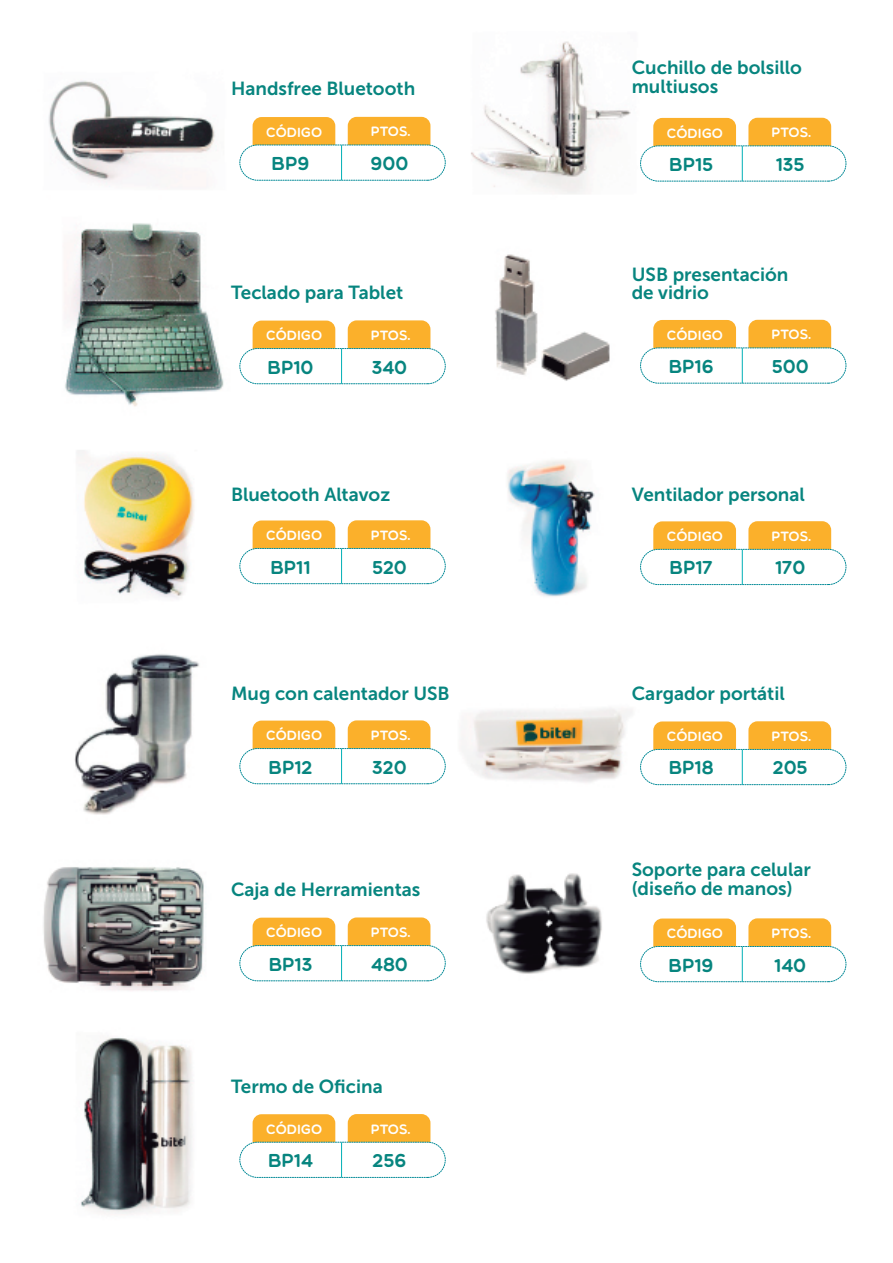
<style>
.page{position:relative;width:893px;height:1263px;background:#fff}
.page>*{position:absolute;margin:0;border:0;box-sizing:border-box;transform-origin:0 0}
.t1{font:18.9px/18.9px "Museo Sans 700";color:#07857f}
.t2{font:18.9px "Multicolore";color:#07857f}
.t3{font:13.5px "Multicolore";color:#fff}
</style>
<div class="page">
<img style="left:43px;top:41px;width:600px;height:1173px">
<div style="left:348px;top:117px;width:82px;height:36px;background:#fbb02b;border-radius:9px"></div>
<div style="left:253px;top:117px;width:82px;height:36px;background:#fbb02b;border-radius:9px"></div>
<div style="left:240px;top:145px;width:205px;height:35px;background:#fff;border-radius:18px"></div>
<div style="left:240px;top:145px;width:205px;height:35px;border:1px dashed #008996;border-radius:18px"></div>
<hr style="left:341px;top:145px;width:1px;height:35px;background:#00afb6">
<div style="left:348px;top:320px;width:82px;height:36px;background:#fbb02b;border-radius:9px"></div>
<div style="left:253px;top:321px;width:82px;height:35px;background:#fbb02b;border-radius:9px"></div>
<div style="left:240px;top:348px;width:205px;height:36px;background:#fff;border-radius:18px"></div>
<div style="left:240px;top:348px;width:205px;height:36px;border:1px dashed #008996;border-radius:18px"></div>
<hr style="left:341px;top:349px;width:1px;height:35px;background:#00afb6">
<div style="left:348px;top:720px;width:82px;height:36px;background:#fbb02b;border-radius:9px"></div>
<div style="left:253px;top:721px;width:82px;height:35px;background:#fbb02b;border-radius:9px"></div>
<div style="left:240px;top:748px;width:205px;height:36px;background:#fff;border-radius:18px"></div>
<div style="left:240px;top:748px;width:205px;height:36px;border:1px dashed #008996;border-radius:18px"></div>
<hr style="left:341px;top:749px;width:1px;height:35px;background:#00afb6">
<div style="left:748px;top:118px;width:83px;height:36px;background:#fbb02b;border-radius:9px"></div>
<div style="left:653px;top:118px;width:83px;height:36px;background:#fbb02b;border-radius:9px"></div>
<div style="left:641px;top:146px;width:205px;height:35px;background:#fff;border-radius:18px"></div>
<div style="left:640px;top:146px;width:206px;height:35px;border:1px dashed #008996;border-radius:18px"></div>
<hr style="left:742px;top:146px;width:1px;height:35px;background:#00afb6">
<div style="left:748px;top:320px;width:83px;height:36px;background:#fbb02b;border-radius:9px"></div>
<div style="left:653px;top:320px;width:83px;height:36px;background:#fbb02b;border-radius:9px"></div>
<div style="left:641px;top:348px;width:205px;height:35px;background:#fff;border-radius:18px"></div>
<div style="left:640px;top:348px;width:206px;height:35px;border:1px dashed #008996;border-radius:18px"></div>
<hr style="left:742px;top:348px;width:1px;height:35px;background:#00afb6">
<div style="left:748px;top:521px;width:83px;height:36px;background:#fbb02b;border-radius:9px"></div>
<div style="left:653px;top:521px;width:83px;height:36px;background:#fbb02b;border-radius:9px"></div>
<div style="left:641px;top:549px;width:205px;height:35px;background:#fff;border-radius:18px"></div>
<div style="left:640px;top:549px;width:206px;height:36px;border:1px dashed #008996;border-radius:18px"></div>
<hr style="left:742px;top:549px;width:1px;height:35px;background:#00afb6">
<div style="left:748px;top:721px;width:83px;height:36px;background:#fbb02b;border-radius:9px"></div>
<div style="left:653px;top:721px;width:83px;height:36px;background:#fbb02b;border-radius:9px"></div>
<div style="left:641px;top:749px;width:205px;height:36px;background:#fff;border-radius:18px"></div>
<div style="left:640px;top:749px;width:206px;height:36px;border:1px dashed #008996;border-radius:18px"></div>
<hr style="left:742px;top:750px;width:1px;height:35px;background:#00afb6">
<div style="left:348px;top:917px;width:82px;height:36px;background:#fbb02b;border-radius:9px"></div>
<div style="left:253px;top:918px;width:82px;height:35px;background:#fbb02b;border-radius:9px"></div>
<div style="left:240px;top:945px;width:205px;height:36px;background:#fff;border-radius:18px"></div>
<div style="left:240px;top:945px;width:205px;height:36px;border:1px dashed #008996;border-radius:18px"></div>
<hr style="left:341px;top:946px;width:1px;height:35px;background:#00afb6">
<div style="left:748px;top:918px;width:83px;height:36px;background:#fbb02b;border-radius:9px"></div>
<div style="left:653px;top:918px;width:83px;height:36px;background:#fbb02b;border-radius:9px"></div>
<div style="left:641px;top:946px;width:205px;height:36px;background:#fff;border-radius:18px"></div>
<div style="left:640px;top:946px;width:206px;height:36px;border:1px dashed #008996;border-radius:18px"></div>
<hr style="left:742px;top:947px;width:1px;height:35px;background:#00afb6">
<div style="left:348px;top:1114px;width:82px;height:36px;background:#fbb02b;border-radius:9px"></div>
<div style="left:253px;top:1114px;width:82px;height:36px;background:#fbb02b;border-radius:9px"></div>
<div style="left:240px;top:1142px;width:205px;height:35px;background:#fff;border-radius:18px"></div>
<div style="left:240px;top:1142px;width:205px;height:35px;border:1px dashed #008996;border-radius:18px"></div>
<hr style="left:341px;top:1142px;width:1px;height:35px;background:#00afb6">
<div style="left:348px;top:520px;width:82px;height:36px;background:#fbb02b;border-radius:9px"></div>
<div style="left:253px;top:520px;width:82px;height:36px;background:#fbb02b;border-radius:9px"></div>
<div style="left:240px;top:548px;width:205px;height:36px;background:#fff;border-radius:18px"></div>
<div style="left:240px;top:548px;width:205px;height:36px;border:1px dashed #008996;border-radius:18px"></div>
<hr style="left:341px;top:549px;width:1px;height:35px;background:#00afb6">
<p class="t1" style="left:231px;top:79px;width:186px">Handsfree Bluetooth</p>
<p class="t3" style="left:266px;top:124px;width:58px">CÓDIGO</p>
<p class="t3" style="left:371px;top:124px;width:41px">PTOS.</p>
<p class="t2" style="left:271px;top:152px;width:39px">BP9</p>
<p class="t2" style="left:370px;top:152px;width:39px">900</p>
<p class="t1" style="left:231px;top:283px;width:174px">Teclado para Tablet</p>
<p class="t3" style="left:266px;top:327px;width:58px">CÓDIGO</p>
<p class="t3" style="left:371px;top:327px;width:41px">PTOS.</p>
<p class="t2" style="left:267px;top:356px;width:47px">BP10</p>
<p class="t2" style="left:372px;top:356px;width:37px">340</p>
<p class="t1" style="left:231px;top:485px;width:161px">Bluetooth Altavoz</p>
<p class="t3" style="left:266px;top:527px;width:58px">CÓDIGO</p>
<p class="t3" style="left:371px;top:527px;width:41px">PTOS.</p>
<p class="t2" style="left:270px;top:555px;width:42px">BP11</p>
<p class="t2" style="left:372px;top:555px;width:36px">520</p>
<p class="t1" style="left:231px;top:684px;width:220px">Mug con calentador USB</p>
<p class="t3" style="left:266px;top:727px;width:58px">CÓDIGO</p>
<p class="t3" style="left:371px;top:727px;width:41px">PTOS.</p>
<p class="t2" style="left:268px;top:756px;width:45px">BP12</p>
<p class="t2" style="left:372px;top:756px;width:36px">320</p>
<p class="t1" style="left:231px;top:880px;width:191px">Caja de Herramientas</p>
<p class="t3" style="left:266px;top:924px;width:58px">CÓDIGO</p>
<p class="t3" style="left:371px;top:924px;width:41px">PTOS.</p>
<p class="t2" style="left:269px;top:953px;width:45px">BP13</p>
<p class="t2" style="left:371px;top:953px;width:38px">480</p>
<p class="t1" style="left:231px;top:1077px;width:153px">Termo de Oficina</p>
<p class="t3" style="left:266px;top:1121px;width:58px">CÓDIGO</p>
<p class="t3" style="left:371px;top:1121px;width:41px">PTOS.</p>
<p class="t2" style="left:268px;top:1149px;width:46px">BP14</p>
<p class="t2" style="left:372px;top:1149px;width:35px">256</p>
<p class="t1" style="left:632px;top:58px;width:172px">Cuchillo de bolsillo multiusos</p>
<p class="t3" style="left:667px;top:125px;width:58px">CÓDIGO</p>
<p class="t3" style="left:772px;top:124px;width:41px">PTOS.</p>
<p class="t2" style="left:669px;top:153px;width:46px">BP15</p>
<p class="t2" style="left:776px;top:153px;width:30px">135</p>
<p class="t1" style="left:632px;top:264px;width:158px">USB presentación de vidrio</p>
<p class="t3" style="left:667px;top:327px;width:58px">CÓDIGO</p>
<p class="t3" style="left:772px;top:326px;width:41px">PTOS.</p>
<p class="t2" style="left:669px;top:355px;width:46px">BP16</p>
<p class="t2" style="left:772px;top:355px;width:38px">500</p>
<p class="t1" style="left:632px;top:485px;width:175px">Ventilador personal</p>
<p class="t3" style="left:667px;top:528px;width:58px">CÓDIGO</p>
<p class="t3" style="left:772px;top:528px;width:41px">PTOS.</p>
<p class="t2" style="left:670px;top:556px;width:45px">BP17</p>
<p class="t2" style="left:775px;top:556px;width:32px">170</p>
<p class="t1" style="left:632px;top:684px;width:155px">Cargador portátil</p>
<p class="t3" style="left:667px;top:728px;width:58px">CÓDIGO</p>
<p class="t3" style="left:772px;top:728px;width:41px">PTOS.</p>
<p class="t2" style="left:669px;top:756px;width:46px">BP18</p>
<p class="t2" style="left:773px;top:756px;width:36px">205</p>
<p class="t1" style="left:632px;top:860px;width:181px">Soporte para celular (diseño de manos)</p>
<p class="t3" style="left:667px;top:925px;width:58px">CÓDIGO</p>
<p class="t3" style="left:772px;top:925px;width:41px">PTOS.</p>
<p class="t2" style="left:669px;top:953px;width:47px">BP19</p>
<p class="t2" style="left:774px;top:953px;width:33px">140</p>
</div>
